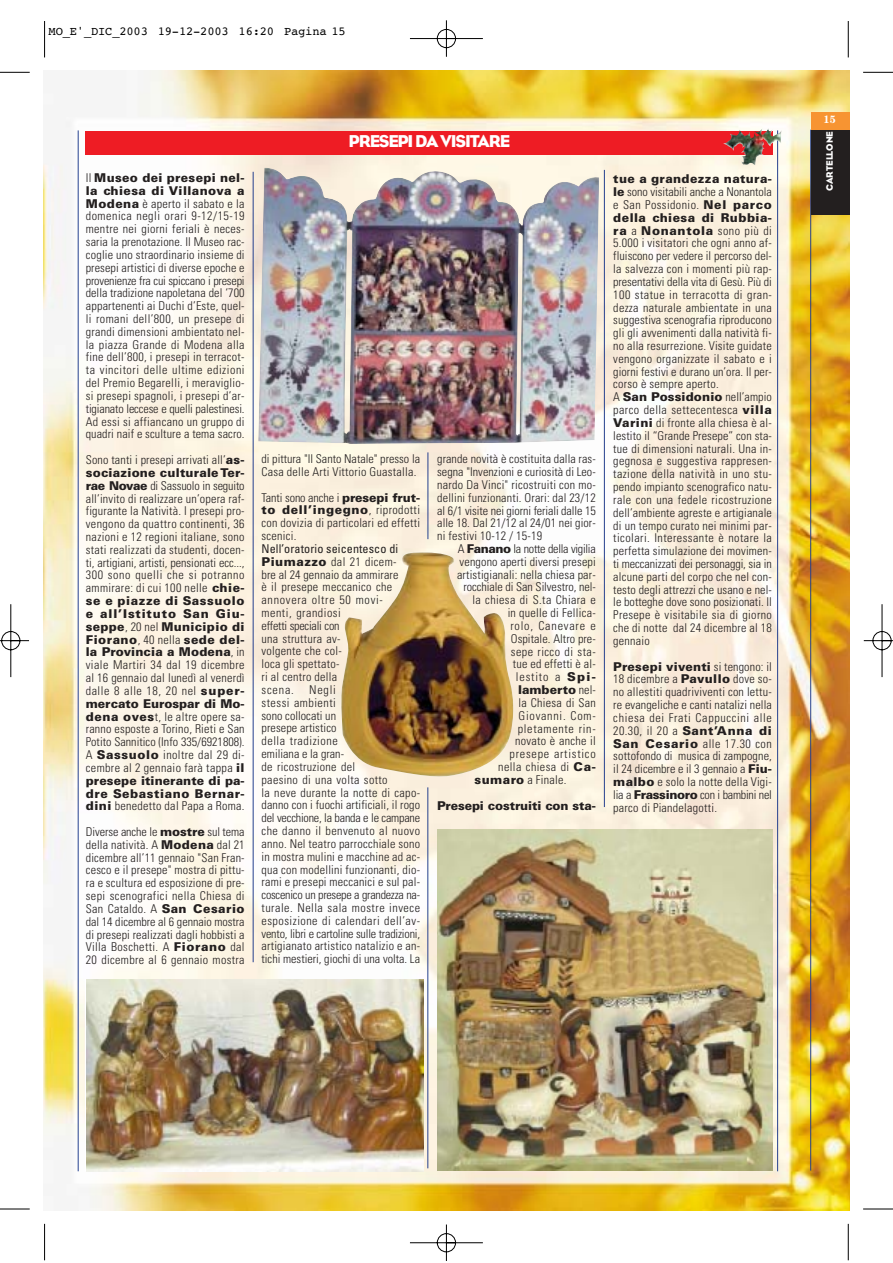
<style>
.page{position:relative;width:893px;height:1263px;background:#fff}
.page>*{position:absolute;margin:0;border:0;box-sizing:border-box;transform-origin:0 0}
.t1{font:17.55px "Eagle";letter-spacing:-.065em;color:#fff}
.t2{font:300 condensed 12.15px/12.9px "Univers";letter-spacing:.02em;color:#231f1f;text-align:justify}
.t3{font:300 condensed 12.15px "Univers";letter-spacing:.06em;color:#231f1f}
.t4{font:12.15px "Courier";letter-spacing:-.015em;color:#000}
.t5{font:900 12.15px "Univers";letter-spacing:-.01em;color:#231f1f}
.t6{font:300 condensed 12.15px "Univers";letter-spacing:-.005em;color:#231f1f}
.t7{font:300 condensed 12.15px "Univers";letter-spacing:-.02em;color:#231f1f}
.t8{font:300 condensed 12.15px "Univers";letter-spacing:.065em;color:#231f1f}
.t9{font:700 10.8px "Century";color:#fff}
.t10{font:9.45px "Eagle";color:#fff}
.s1{font-weight:900;font-stretch:normal}
.s2{font-weight:400}
.s3{font-weight:300;font-stretch:condensed}
</style>
<div class="page">
<img style="left:0;top:20px;width:892px;height:1241px">
<p class="t4" style="left:49px;top:27px;width:299px">MO_E'_DIC_2003 19-12-2003 16:20 Pagina 15</p>
<p class="t2" style="left:86px;top:172px;width:160px">Il <span class="s1">Museo dei presepi nel&shy;la chiesa di Villanova a Modena</span> è aperto il sabato e la domenica negli orari 9-12/15-19 mentre nei giorni feriali è neces&shy;saria la prenotazione. Il Museo rac&shy;coglie uno straordinario insieme di presepi artistici di diverse epoche e provenienze fra cui spiccano i presepi della tradizione napoletana del ‘700 appartenenti ai Duchi d’Este, quel&shy;li romani dell’800, un presepe di grandi dimensioni ambientato nel&shy;la piazza Grande di Modena alla fine dell’800, i presepi in terracot&shy;ta vincitori delle ultime edizioni del Premio Begarelli, i meraviglio&shy;si presepi spagnoli, i presepi d’ar&shy;tigianato leccese e quelli palestinesi.<br>Ad essi si affiancano un gruppo di quadri naif e sculture a tema sacro.</p>
<p class="t2" style="left:86px;top:455px;width:160px">Sono tanti i presepi arrivati all’<span class="s1">as&shy;sociazione culturale Ter&shy;rae Novae</span> di Sassuolo in seguito all’invito di realizzare un’opera raf&shy;figurante la Natività. I presepi pro&shy;vengono da quattro continenti, 36 nazioni e 12 regioni italiane, sono stati realizzati da studenti, docen&shy;ti, artigiani, artisti, pensionati ecc..., 300 sono quelli che si potranno ammirare: di cui 100 nelle <span class="s1">chie&shy;se e piazze di Sassuolo e all’Istituto San Giu&shy;seppe</span>, 20 nel <span class="s1">Municipio di Fiorano</span>, 40 nella <span class="s1">sede del&shy;la Provincia a Modena</span>, in viale Martiri 34 dal 19 dicembre al 16 gennaio dal lunedì al venerdì dalle 8 alle 18, 20 nel <span class="s1">super&shy;mercato Eurospar di Mo&shy;dena oves</span>t, le altre opere sa&shy;ranno esposte a Torino, Rieti e San Potito Sannitico (Info 335/6921808).<br>A <span class="s1">Sassuolo</span> inoltre dal 29 di&shy;cembre al 2 gennaio farà tappa <span class="s1">il presepe itinerante di pa&shy;dre Sebastiano Bernar&shy;dini</span> benedetto dal Papa a Roma.</p>
<p class="t2" style="left:86px;top:826px;width:160px">Diverse anche le <span class="s1">mostre</span> sul tema della natività. A <span class="s1">Modena</span> dal 21 dicembre all’11 gennaio "San Fran&shy;cesco e il presepe" mostra di pittu&shy;ra e scultura ed esposizione di pre&shy;sepi scenografici nella Chiesa di San Cataldo. A <span class="s1">San Cesario </span>dal 14 dicembre al 6 gennaio mostra di presepi realizzati dagli hobbisti a Villa Boschetti. A <span class="s1">Fiorano</span> dal 20 dicembre al 6 gennaio mostra</p>
<h1 class="t1" style="left:348px;top:136px;width:163px">PRESEPI DA VISITARE</h1>
<p class="t2" style="left:261px;top:454px;width:160px">di pittura "Il Santo Natale" presso la<br>Casa delle Arti Vittorio Guastalla.</p>
<p class="t2" style="left:261px;top:492px;width:160px">Tanti sono anche i <span class="s1">presepi frut&shy;to dell’ingegno</span>, riprodotti con dovizia di particolari ed effetti scenici.</p>
<p class="t2" style="left:261px;top:543px;width:138px;text-align:left"><span class="s2">Nell’oratorio seicentesco di<br></span><span class="s1">Piumazzo</span> dal 21 dicem&shy;bre al 24 gennaio da ammirare è il presepe meccanico che annovera oltre 50 movi&shy;menti, grandiosi<br>effetti speciali con<br>una struttura av-<br>volgente che col-<br>loca gli spettato-<br>ri al centro della<br>scena.</p>
<p class="t2" style="left:261px;top:684px;width:160px;text-align:left;text-indent:48px">Negli<br>stessi ambienti<br>sono collocati un<br>presepe artistico<br>della tradizione<br>emiliana e la gran-<br>de ricostruzione del<br>paesino di una volta sotto<br>la neve durante la notte di capo&shy;danno con i fuochi artificiali, il rogo del vecchione, la banda e le campane che danno il benvenuto al nuovo anno. Nel teatro parrocchiale sono in mostra mulini e macchine ad ac&shy;qua con modellini funzionanti, dio&shy;rami e presepi meccanici e sul pal&shy;coscenico un presepe a grandezza na&shy;turale. Nella sala mostre invece esposizione di calendari dell’av&shy;vento, libri e cartoline sulle tradizioni, artigianato artistico natalizio e an&shy;tichi mestieri, giochi di una volta. La</p>
<p class="t2" style="left:437px;top:454px;width:160px">grande novità è costituita dalla ras&shy;segna "Invenzioni e curiosità di Leo&shy;nardo Da Vinci" ricostruiti con mo&shy;dellini funzionanti. Orari: dal 23/12 al 6/1 visite nei giorni feriali dalle 15 alle 18. Dal 21/12 al 24/01 nei gior&shy;ni festivi 10-12 / 15-19</p>
<p class="t7" style="left:457px;top:544px;width:140px">A <span class="s1">Fanano</span> la notte della vigilia</p>
<p class="t2" style="left:459px;top:556px;width:138px">vengono aperti diversi presepi</p>
<p class="t2" style="left:457px;top:569px;width:140px">artistigianali: nella chiesa par-</p>
<p class="t6" style="left:463px;top:583px;width:134px">rocchiale di San Silvestro, nel-</p>
<p class="t2" style="left:472px;top:595px;width:125px">la chiesa di S.ta Chiara e</p>
<p class="t2" style="left:507px;top:608px;width:90px">in quelle di Fellica-</p>
<p class="t8" style="left:510px;top:621px;width:87px">rolo, Canevare e</p>
<p class="t2" style="left:511px;top:633px;width:86px">Ospitale. Altro pre-</p>
<p class="t2" style="left:511px;top:646px;width:86px">sepe ricco di sta-</p>
<p class="t2" style="left:513px;top:659px;width:84px">tue ed effetti è al-</p>
<p class="t8" style="left:516px;top:672px;width:81px">lestito a <span class="s1">Spi-</span></p>
<p class="t5" style="left:518px;top:685px;width:79px">lamberto <span class="s3">nel-</span></p>
<p class="t2" style="left:518px;top:697px;width:79px">la Chiesa di San</p>
<p class="t3" style="left:518px;top:711px;width:79px">Giovanni. Com-</p>
<p class="t3" style="left:517px;top:724px;width:80px">pletamente rin-</p>
<p class="t2" style="left:515px;top:736px;width:82px">novato è anche il</p>
<p class="t3" style="left:509px;top:749px;width:88px">presepe artistico</p>
<p class="t2" style="left:498px;top:762px;width:99px">nella chiesa di <span class="s1">Ca-</span></p>
<p class="t2" style="left:474px;top:774px;width:93px"><span class="s1">sumaro</span> a Finale.</p>
<p class="t5" style="left:437px;top:801px;width:160px">Presepi costruiti con sta-</p>
<p class="t2" style="left:613px;top:174px;width:160px;text-align:left"><span class="s1">tue a grandezza natura&shy;le</span> sono visitabili anche a Nonantola e San Possidonio. <span class="s1">Nel parco della chiesa di Rubbia&shy;ra</span> a <span class="s1">Nonantola</span> sono più di 5.000 i visitatori che ogni anno af&shy;fluiscono per vedere il percorso del&shy;la salvezza con i momenti più rap&shy;presentativi della vita di Gesù. Più di 100 statue in terracotta di gran&shy;dezza naturale ambientate in una suggestiva scenografia riproducono gli gli avvenimenti dalla natività fi&shy;no alla resurrezione. Visite guidate vengono organizzate il sabato e i giorni festivi e durano un’ora. Il per&shy;corso è sempre aperto.<br>A <span class="s1">San Possidonio</span> nell’ampio parco della settecentesca <span class="s1">villa Varini</span> di fronte alla chiesa è al&shy;lestito il “Grande Presepe” con sta&shy;tue di dimensioni naturali. Una in&shy;gegnosa e suggestiva rappresen&shy;tazione della natività in uno stu&shy;pendo impianto scenografico natu&shy;rale con una fedele ricostruzione dell’ambiente agreste e artigianale di un tempo curato nei minimi par&shy;ticolari. Interessante è notare la perfetta simulazione dei movimen&shy;ti meccanizzati dei personaggi, sia in alcune parti del corpo che nel con&shy;testo degli attrezzi che usano e nel&shy;le botteghe dove sono posizionati. Il Presepe è visitabile sia di giorno che di notte dal 24 dicembre al 18 gennaio</p>
<p class="t2" style="left:613px;top:661px;width:160px"><span class="s1">Presepi viventi</span> si tengono: il 18 dicembre a <span class="s1">Pavullo</span> dove so&shy;no allestiti quadriviventi con lettu&shy;re evangeliche e canti natalizi nella chiesa dei Frati Cappuccini alle 20.30, il 20 a <span class="s1">Sant’Anna di San Cesario</span> alle 17.30 con sottofondo di musica di zampogne, il 24 dicembre e il 3 gennaio a <span class="s1">Fiu&shy;malbo</span> e solo la notte della Vigi&shy;lia a <span class="s1">Frassinoro</span> con i bambini nel parco di Piandelagotti.</p>
<p class="t9" style="left:823px;top:116px;width:14px">15</p>
<p class="t10" style="left:826px;top:191px;width:61px;rotate:-90deg">CARTELLONE</p>
</div>
